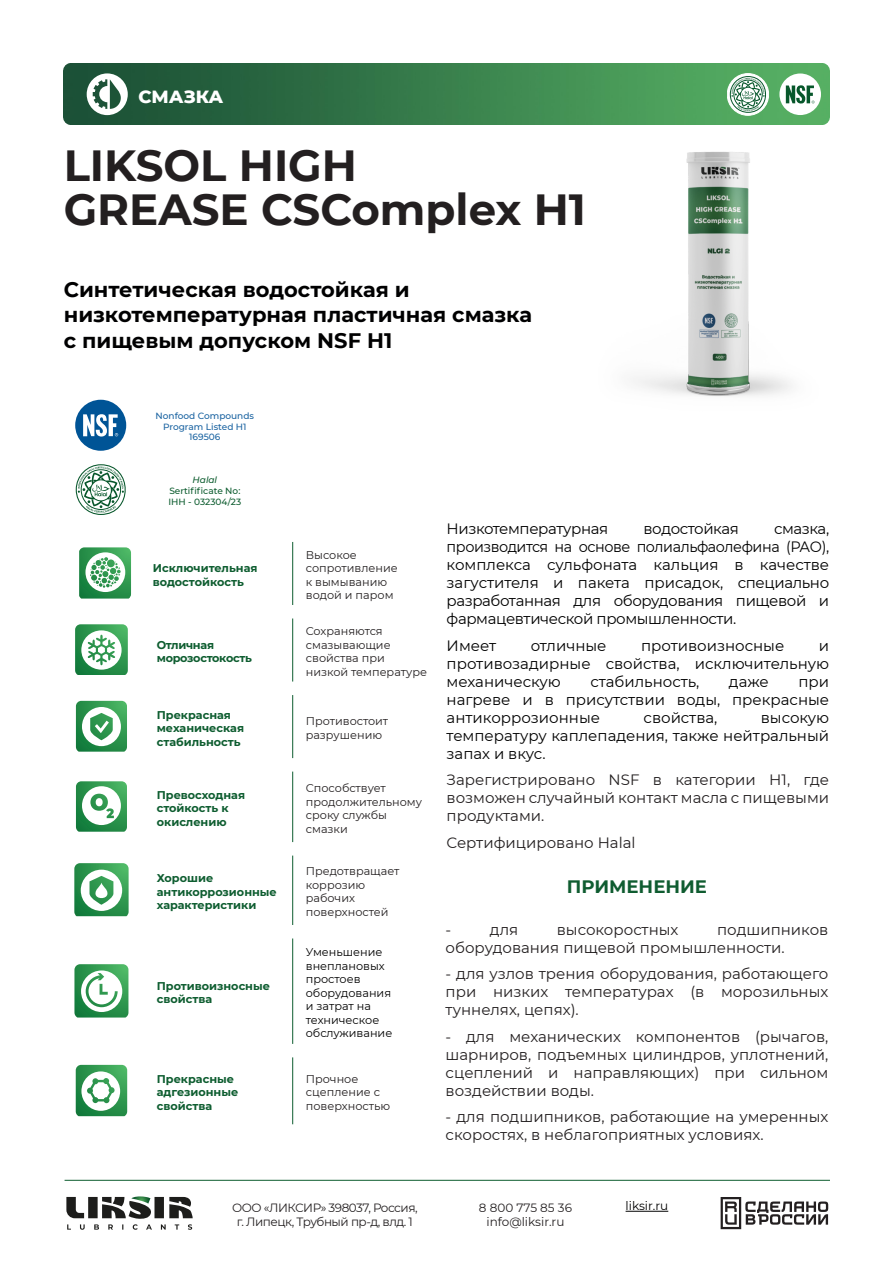
<style>
.page{position:relative;width:893px;height:1263px;background:#fff}
.page>*{position:absolute;margin:0;border:0;box-sizing:border-box;transform-origin:0 0}
.t1{font:700 43.5px "Montserrat";color:#231f20}
.t2{font:700 21px/25.2px "Montserrat";color:#000001}
.Заголовок_TDS{font:700 18px "Montserrat";color:#0f5c30}
.t3{font:800 18px "Montserrat";color:#fff}
.t4{font:15px/18px "Montserrat";color:#231f20;text-align:justify}
.t5{font:15px/18px "Montserrat";color:#000001;text-align:justify}
.t6{font:15px "Montserrat";letter-spacing:-.025em;color:#000001}
.t7{font:12px "Montserrat";letter-spacing:-.04em;color:#231f20}
.t8{font:12px "Montserrat";color:#231f20}
.t9{font:12px "Montserrat";color:#000001}
.t10{font:11.25px/13.5px "Montserrat";color:#231f20}
.t11{font:700 11.25px/13.5px "Montserrat";color:#0e5d30}
.t12{font:11.25px/13.5px "Montserrat";color:#000001}
.t13{font:700 11.25px "Montserrat";letter-spacing:-.025em;color:#0e5d30}
.t14{font:500 9px "Montserrat";color:#1a63a1}
.t15{font:500 9px "Montserrat";color:#0e5d30}
.t16{font:italic 500 9px "Montserrat";color:#0e5d30}
</style>
<div class="page">
<hr style="left:65px;top:1180px;width:765px;height:1px;background:#0e5d30">
<svg style="left:66px;top:1196px;width:127px;height:34px"></svg>
<hr style="left:626px;top:1211px;width:42px;height:1px;background:#000001">
<svg style="left:721px;top:1197px;width:107px;height:32px"></svg>
<img style="left:633px;top:152px;width:159px;height:244px">
<img style="left:64px;top:64px;width:765px;height:61px">
<div style="left:779px;top:73px;width:42px;height:42px;background:#fff;border-radius:50%"></div>
<svg style="left:786px;top:85px;width:28px;height:19px"></svg>
<svg style="left:87px;top:73px;width:41px;height:42px"></svg>
<div style="left:727px;top:73px;width:42px;height:42px;background:#fff;border:1px solid #fff;border-radius:50%"></div>
<svg style="left:729px;top:76px;width:40px;height:37px"></svg>
<hr style="left:292px;top:695px;width:1px;height:63px;background:#0e5d30">
<hr style="left:292px;top:771px;width:1px;height:71px;background:#0e5d30">
<hr style="left:292px;top:855px;width:1px;height:70px;background:#0e5d30">
<hr style="left:292px;top:1057px;width:1px;height:67px;background:#0e5d30">
<hr style="left:292px;top:542px;width:1px;height:63px;background:#0e5d30">
<hr style="left:292px;top:938px;width:1px;height:106px;background:#0e5d30">
<hr style="left:292px;top:618px;width:1px;height:63px;background:#0e5d30">
<div style="left:75px;top:400px;width:51px;height:51px;background:#005496;border-radius:50%"></div>
<svg style="left:83px;top:414px;width:35px;height:22px"></svg>
<div style="left:72px;top:460px;width:58px;height:59px;border:1px solid #fff;border-radius:50%"></div>
<svg style="left:75px;top:464px;width:55px;height:51px"></svg>
<svg style="left:79px;top:547px;width:52px;height:52px"></svg>
<svg style="left:75px;top:624px;width:53px;height:51px"></svg>
<svg style="left:76px;top:701px;width:51px;height:51px"></svg>
<svg style="left:76px;top:781px;width:51px;height:51px"></svg>
<svg style="left:74px;top:863px;width:55px;height:53px"></svg>
<svg style="left:74px;top:964px;width:54px;height:53px"></svg>
<svg style="left:76px;top:1065px;width:51px;height:51px"></svg>
<p class="t3" style="left:138px;top:83px;width:86px">СМАЗКА</p>
<p class="t1" style="left:64px;top:135px;width:295px">LIKSOL HIGH</p>
<p class="t1" style="left:64px;top:178px;width:524px">GREASE CSComplex H1</p>
<p class="t2" style="left:64px;top:276px;width:470px">Синтетическая водостойкая и низкотемпературная пластичная смазка</p>
<p class="t2" style="left:64px;top:327px;width:330px">с пищевым допуском NSF H1</p>
<p class="t14" style="left:156px;top:409px;width:100px">Nonfood Compounds</p>
<p class="t14" style="left:163px;top:420px;width:85px">Program Listed H1</p>
<p class="t14" style="left:189px;top:431px;width:33px">169506</p>
<p class="t16" style="left:193px;top:474px;width:26px">Halal</p>
<p class="t15" style="left:169px;top:484px;width:73px">Sertifificate No:</p>
<p class="t15" style="left:168px;top:495px;width:74px">IHH - 032304/23</p>
<p class="t11" style="left:153px;top:561px;width:106px">Исключительная водостойкость</p>
<p class="t13" style="left:157px;top:637px;width:59px">Отличная</p>
<p class="t13" style="left:157px;top:650px;width:97px">морозостокость</p>
<p class="t10" style="left:306px;top:547px;width:93px">Высокое сопротивление</p>
<p class="t10" style="left:306px;top:574px;width:83px">к вымыванию</p>
<p class="t10" style="left:306px;top:588px;width:89px">водой и паром</p>
<p class="t10" style="left:306px;top:624px;width:123px">Сохраняются смазывающие свойства при низкой температуре</p>
<p class="t11" style="left:157px;top:707px;width:89px">Прекрасная механическая стабильность</p>
<p class="t10" style="left:306px;top:714px;width:84px">Противостоит разрушению</p>
<p class="t11" style="left:157px;top:787px;width:90px">Превосходная стойкость к окислению</p>
<p class="t10" style="left:306px;top:781px;width:118px">Способствует продолжительному сроку службы смазки</p>
<p class="t11" style="left:157px;top:871px;width:122px">Хорошие антикоррозионные характеристики</p>
<p class="t10" style="left:306px;top:864px;width:95px">Предотвращает коррозию</p>
<p class="t10" style="left:306px;top:891px;width:84px">рабочих поверхностей</p>
<p class="t11" style="left:157px;top:978px;width:115px">Противоизносные свойства</p>
<p class="t12" style="left:306px;top:945px;width:88px">Уменьшение внеплановых простоев оборудования и затрат на техническое обслуживание</p>
<p class="t11" style="left:157px;top:1071px;width:83px">Прекрасные адгезионные свойства</p>
<p class="t10" style="left:306px;top:1072px;width:54px">Прочное</p>
<p class="t10" style="left:306px;top:1085px;width:86px">сцепление с поверхностью</p>
<p class="t6" style="left:447px;top:519px;width:163px">Низкотемпературная</p>
<p class="t6" style="left:643px;top:519px;width:97px">водостойкая</p>
<p class="t5" style="left:447px;top:519px;width:384px;text-indent:327px">смазка, производится на основе полиальфаолефина (РАО), комплекса сульфоната кальция в качестве загустителя и пакета присадок, специально разработанная для оборудования пищевой и фармацевтической промышленности.</p>
<p class="t5" style="left:447px;top:636px;width:51px">Имеет</p>
<p class="t5" style="left:531px;top:636px;width:77px">отличные</p>
<p class="t5" style="left:641px;top:636px;width:145px">противоизносные</p>
<p class="t5" style="left:447px;top:636px;width:384px;text-indent:372px">и противозадирные свойства, исключительную механическую</p>
<p class="t5" style="left:590px;top:672px;width:110px">стабильность,</p>
<p class="t5" style="left:729px;top:672px;width:41px">даже</p>
<p class="t5" style="left:447px;top:672px;width:384px;text-indent:352px">при нагреве и в присутствии воды, прекрасные антикоррозионные</p>
<p class="t5" style="left:643px;top:708px;width:75px">свойства,</p>
<p class="t5" style="left:447px;top:708px;width:384px;text-indent:314px">высокую температуру каплепадения, также нейтральный запах и вкус.</p>
<p class="t4" style="left:447px;top:770px;width:384px">Зарегистрировано NSF в категории Н1, где возможен случайный контакт масла с пищевыми продуктами.</p>
<p class="t4" style="left:447px;top:833px;width:190px">Сертифицировано Halal</p>
<p class="Заголовок_TDS" style="left:567px;top:873px;width:142px">ПРИМЕНЕНИЕ</p>
<p class="t4" style="left:446px;top:920px;width:384px;text-indent:271px">подшипников оборудования пищевой промышленности.</p>
<p class="t4" style="left:446px;top:964px;width:384px">- для узлов трения оборудования, работающего при низких температурах (в морозильных туннелях, цепях).</p>
<p class="t4" style="left:446px;top:1027px;width:384px">- для механических компонентов (рычагов, шарниров, подъемных цилиндров, уплотнений, сцеплений и направляющих) при сильном воздействии воды.</p>
<p class="t4" style="left:446px;top:1107px;width:384px">- для подшипников, работающие на умеренных скоростях, в неблагоприятных условиях.</p>
<p class="t4" style="left:446px;top:920px;width:7px">-</p>
<p class="t4" style="left:490px;top:920px;width:30px">для</p>
<p class="t4" style="left:557px;top:920px;width:123px">высокоростных</p>
<p class="t7" style="left:232px;top:1199px;width:187px">ООО «ЛИКСИР» 398037, Россия,</p>
<p class="t7" style="left:237px;top:1213px;width:177px">г. Липецк, Трубный пр-д, влд. 1</p>
<p class="t8" style="left:479px;top:1199px;width:94px">8 800 775 85 36</p>
<p class="t8" style="left:486px;top:1213px;width:79px">info@liksir.ru</p>
<p class="t9" style="left:626px;top:1198px;width:44px">liksir.ru</p>
</div>
